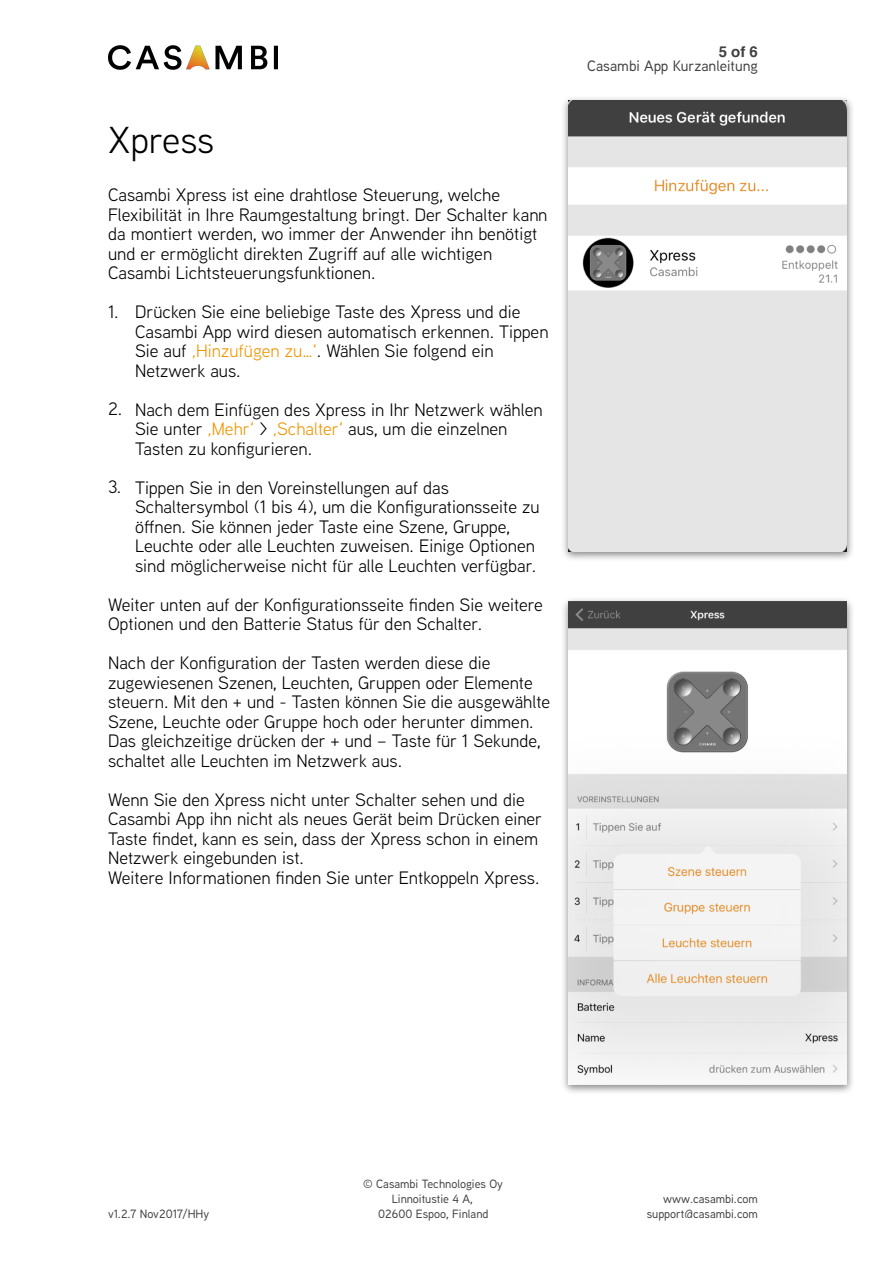
<style>
.page{position:relative;width:893px;height:1263px;background:#fff}
.page>*{position:absolute;margin:0;border:0;box-sizing:border-box;transform-origin:0 0}
.t1{font:37.5px "Aaux Next";color:#000}
.t2{font:18px/19.5px "Aaux Next";color:#000}
.t3{font:500 15px "Aaux Next";color:#404040}
.t4{font:700 15px "Helvetica";color:#404040}
.t5{font:500 12px/15px "Aaux Next";color:#404040;text-align:center}
.s1{color:#f09500}
</style>
<div class="page">
<img style="left:108px;top:45px;width:170px;height:25px">
<img style="left:563px;top:98px;width:289px;height:461px">
<img style="left:568px;top:100px;width:278px;height:452px">
<img style="left:563px;top:599px;width:289px;height:494px">
<img style="left:568px;top:602px;width:278px;height:482px">
<h1 class="t1" style="left:108px;top:127px;width:107px">Xpress</h1>
<p class="t2" style="left:108px;top:187px;width:441px">Casambi Xpress ist eine drahtlose Steuerung, welche Flexibilität in Ihre Raumgestaltung bringt. Der Schalter kann da montiert werden, wo immer der Anwender ihn benötigt und er ermöglicht direkten Zugriff auf alle wichtigen Casambi Lichtsteuerungsfunktionen.</p>
<p class="t2" style="left:135px;top:304px;width:415px;text-indent:-27px">1. Drücken Sie eine beliebige Taste des Xpress und die Casambi App wird diesen automatisch erkennen. Tippen Sie auf <span class="s1">‚Hinzufügen zu…‘</span>. Wählen Sie folgend ein Netzwerk aus.</p>
<p class="t2" style="left:135px;top:401px;width:409px;text-indent:-27px">2. Nach dem Einfügen des Xpress in Ihr Netzwerk wählen<br>Sie unter <span class="s1">‚Mehr‘</span> &gt; <span class="s1">‚Schalter‘</span> aus, um die einzelnen<br>Tasten zu konfigurieren.</p>
<p class="t2" style="left:135px;top:479px;width:406px;text-indent:-27px">3. Tippen Sie in den Voreinstellungen auf das Schaltersymbol (1 bis 4), um die Konfigurationsseite zu öffnen. Sie können jeder Taste eine Szene, Gruppe, Leuchte oder alle Leuchten zuweisen. Einige Optionen sind möglicherweise nicht für alle Leuchten verfügbar.</p>
<p class="t2" style="left:108px;top:596px;width:436px">Weiter unten auf der Konfigurationsseite finden Sie weitere<br>Optionen und den Batterie Status für den Schalter.</p>
<p class="t2" style="left:108px;top:655px;width:443px">Nach der Konfiguration der Tasten werden diese die zugewiesenen Szenen, Leuchten, Gruppen oder Elemente steuern. Mit den + und - Tasten können Sie die ausgewählte Szene, Leuchte oder Gruppe hoch oder herunter dimmen.<br>Das gleichzeitige drücken der + und – Taste für 1 Sekunde, schaltet alle Leuchten im Netzwerk aus.</p>
<p class="t2" style="left:108px;top:791px;width:435px">Wenn Sie den Xpress nicht unter Schalter sehen und die Casambi App ihn nicht als neues Gerät beim Drücken einer Taste findet, kann es sein, dass der Xpress schon in einem Netzwerk eingebunden ist.<br>Weitere Informationen finden Sie unter Entkoppeln Xpress.</p>
<p class="t4" style="left:718px;top:46px;width:41px">5 of 6</p>
<p class="t3" style="left:587px;top:60px;width:172px">Casambi App Kurzanleitung</p>
<p class="t5" style="left:108px;top:1208px;width:103px">v1.2.7 Nov2017/HHy</p>
<p class="t5" style="left:363px;top:1178px;width:141px">© Casambi Technologies Oy<br>Linnoitustie 4 A,<br>02600 Espoo, Finland</p>
<p class="t5" style="left:646px;top:1192px;width:113px;text-align:right">www.casambi.com support@casambi.com</p>
</div>
